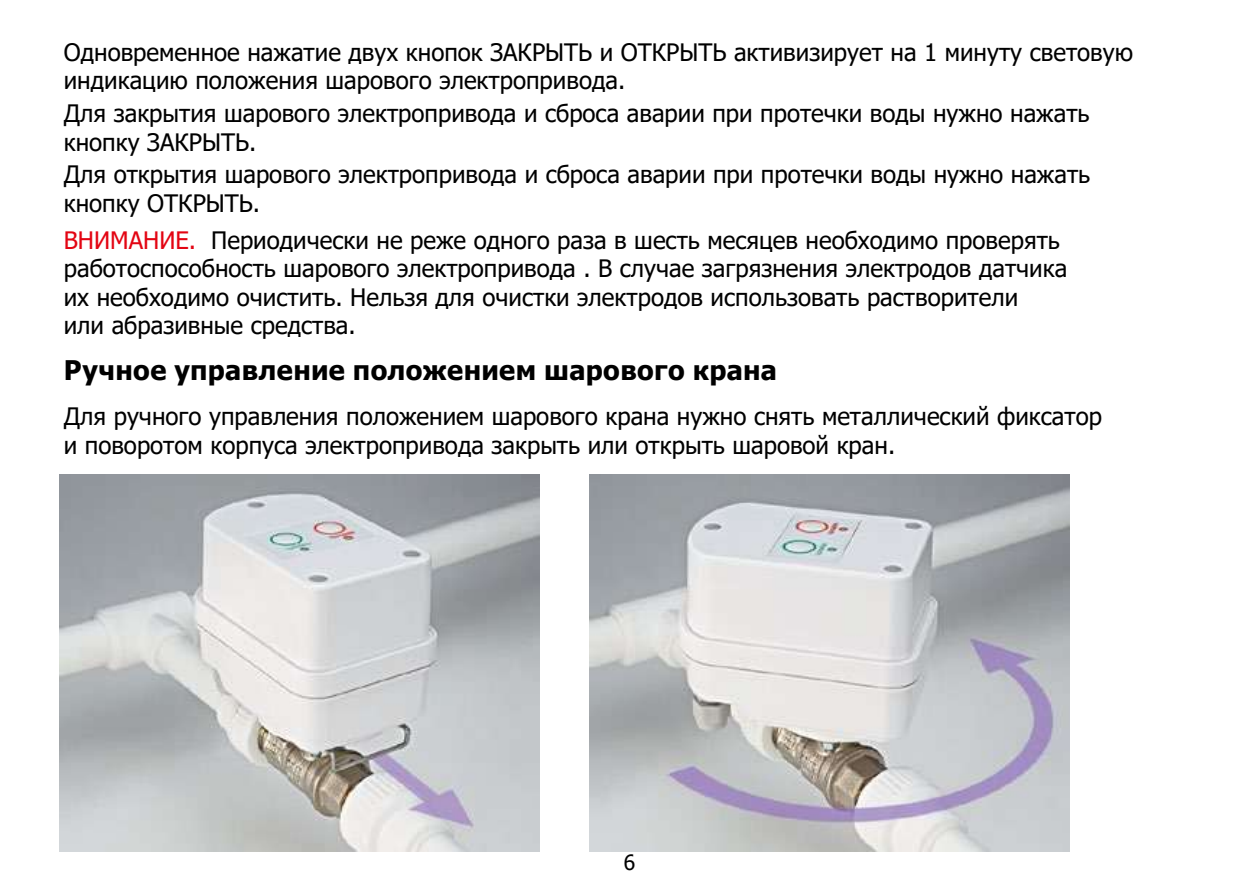
<style>
.page{position:relative;width:1259px;height:893px;background:#fff}
.page>*{position:absolute;margin:0;border:0;box-sizing:border-box;transform-origin:0 0}
.t1{font:700 27px "Tahoma";letter-spacing:.015em;color:#000}
.t2{font:24px/28.5px "Tahoma";color:#000}
.t3{font:21px "Tahoma";color:#000}
.s1{color:#e30513}
</style>
<div class="page">
<img style="left:60px;top:474px;width:479px;height:377px">
<img style="left:589px;top:474px;width:480px;height:377px">
<p class="t2" style="left:64px;top:39px;width:1070px">Одновременное нажатие двух кнопок ЗАКРЫТЬ и ОТКРЫТЬ активизирует на 1 минуту световую индикацию положения шарового электропривода.</p>
<p class="t2" style="left:64px;top:100px;width:1027px">Для закрытия шарового электропривода и сброса аварии при протечки воды нужно нажать кнопку ЗАКРЫТЬ.</p>
<p class="t2" style="left:64px;top:162px;width:1028px">Для открытия шарового электропривода и сброса аварии при протечки воды нужно нажать кнопку ОТКРЫТЬ.</p>
<p class="t2" style="left:64px;top:227px;width:1005px"><span class="s1">ВНИМАНИЕ.</span> Периодически не реже одного раза в шесть месяцев необходимо проверять работоспособность шарового электропривода . В случае загрязнения электродов датчика их необходимо очистить. Нельзя для очистки электродов использовать растворители<br>или абразивные средства.</p>
<p class="t1" style="left:64px;top:351px;width:715px">Ручное управление положением шарового крана</p>
<p class="t2" style="left:64px;top:404px;width:1039px">Для ручного управления положением шарового крана нужно снять металлический фиксатор и поворотом корпуса электропривода закрыть или открыть шаровой кран.</p>
<p class="t3" style="left:624px;top:851px;width:13px">6</p>
</div>
